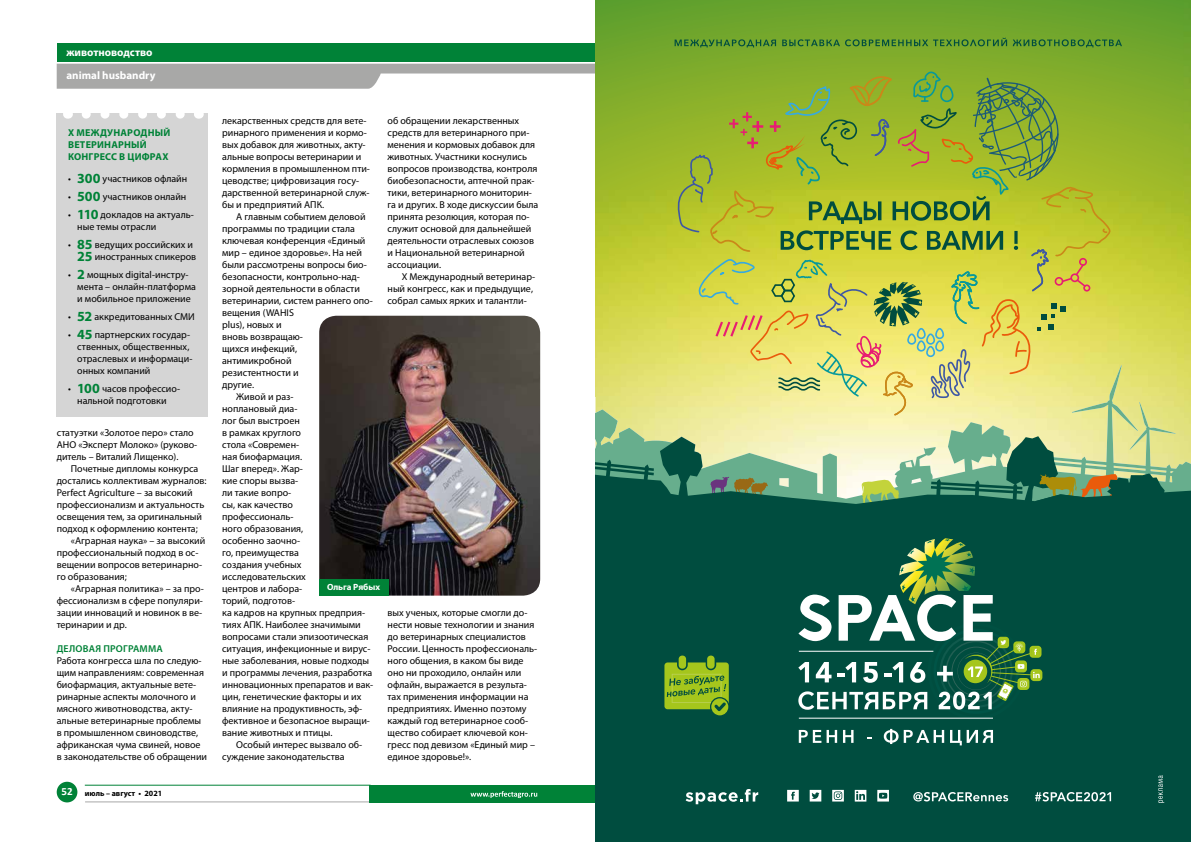
<style>
.page{position:relative;width:1191px;height:842px;background:#fff}
.page>*{position:absolute;margin:0;border:0;box-sizing:border-box;transform-origin:0 0}
.t1{font:700 11px/22.7px "Myriad Pro";color:#fff}
.t2{font:700 11px "Calibri";color:#fff}
.t3{font:10px/12px "Myriad Pro";color:#000}
.t4{font:700 10px/12px "Myriad Pro";letter-spacing:.02em;color:#008237}
.t5{font:600 10px "Myriad Pro";letter-spacing:.02em;color:#008237}
.t6{font:700 9px "Myriad Pro";letter-spacing:-.005em;color:#fff}
.t7{font:700 8px "Myriad Pro";color:#000}
.s1{font-weight:700;font-size:14px;color:#008237}
</style>
<div class="page">
<hr style="left:85px;top:802px;width:285px;height:1px;background:#a8a8a7">
<div style="left:369px;top:785px;width:226px;height:17px;background:#008237"></div>
<div style="left:57px;top:782px;width:20px;height:20px;background:#008237;border-radius:50%"></div>
<hr style="left:85px;top:785px;width:285px;height:1px;background:#008237">
<svg style="left:57px;top:64px;width:538px;height:25px"></svg>
<div style="left:57px;top:43px;width:538px;height:18px;background:#008237"></div>
<div style="left:57px;top:113px;width:151px;height:304px;background:#d5d5d5"></div>
<svg style="left:86px;top:113px;width:99px;height:6px"></svg>
<img style="left:319px;top:316px;width:221px;height:280px">
<div style="left:319px;top:579px;width:70px;height:17px;background:#008237"></div>
<img style="left:595px;top:0;width:596px;height:365px">
<svg style="left:595px;top:365px;width:596px;height:72px"></svg>
<svg style="left:674px;top:39px;width:102px;height:8px"></svg>
<svg style="left:782px;top:38px;width:340px;height:9px"></svg>
<svg style="left:595px;top:437px;width:596px;height:405px;fill:#004d3f"></svg>
<svg style="left:931px;top:436px;width:233px;height:70px"></svg>
<svg style="left:913px;top:792px;width:95px;height:9px"></svg>
<svg style="left:685px;top:789px;width:73px;height:15px"></svg>
<svg style="left:1035px;top:792px;width:76px;height:9px"></svg>
<svg style="left:787px;top:790px;width:11px;height:11px"></svg>
<svg style="left:809px;top:790px;width:12px;height:11px"></svg>
<svg style="left:832px;top:790px;width:12px;height:11px"></svg>
<svg style="left:854px;top:790px;width:12px;height:11px"></svg>
<svg style="left:877px;top:790px;width:12px;height:11px"></svg>
<svg style="left:674px;top:70px;width:437px;height:347px"></svg>
<svg style="left:798px;top:538px;width:244px;height:182px"></svg>
<svg style="left:798px;top:730px;width:39px;height:13px"></svg>
<svg style="left:843px;top:730px;width:10px;height:13px"></svg>
<svg style="left:883px;top:729px;width:61px;height:15px"></svg>
<svg style="left:950px;top:730px;width:43px;height:15px"></svg>
<svg style="left:710px;top:698px;width:19px;height:18px"></svg>
<div style="left:710px;top:697px;width:19px;height:20px;border:1px solid #004d3e;border-radius:50%"></div>
<svg style="left:664px;top:654px;width:65px;height:57px"></svg>
<svg style="left:1158px;top:775px;width:6px;height:28px"></svg>
<svg style="left:470px;top:791px;width:67px;height:7px"></svg>
<p class="t1" style="left:66px;top:41px;width:90px">животноводство animal husbandry</p>
<p class="t4" style="left:68px;top:126px;width:104px">X МЕЖДУНАРОДНЫЙ<br>ВЕТЕРИНАРНЫЙ<br>КОНГРЕСС В ЦИФРАХ</p>
<p class="t3" style="left:68px;top:173px;width:121px">• <span class="s1">300</span> участников офлайн</p>
<p class="t3" style="left:68px;top:191px;width:120px">• <span class="s1">500</span> участников онлайн</p>
<p class="t3" style="left:77px;top:209px;width:118px;text-indent:-9px">• <span class="s1">110</span> докладов на актуаль&shy;ные темы отрасли</p>
<p class="t3" style="left:77px;top:239px;width:121px;text-indent:-9px">• <span class="s1">85</span> ведущих российских и<br><span class="s1">25</span> иностранных спикеров</p>
<p class="t3" style="left:77px;top:269px;width:120px;text-indent:-9px">• <span class="s1">2</span> мощных digital-инстру&shy;мента – онлайн-платформа и мобильное приложение</p>
<p class="t3" style="left:68px;top:311px;width:128px">• <span class="s1">52</span> аккредитованных СМИ</p>
<p class="t3" style="left:77px;top:329px;width:117px;text-indent:-9px">• <span class="s1">45</span> партнерских государ&shy;ственных, общественных, отраслевых и информаци&shy;онных компаний</p>
<p class="t3" style="left:68px;top:383px;width:114px;text-align:center">• <span class="s1">100</span> часов профессио&shy;нальной подготовки</p>
<p class="t3" style="left:57px;top:426px;width:142px">статуэтки «Золотое перо» стало<br>АНО «Эксперт Молоко» (руково&shy;дитель – Виталий Лищенко).</p>
<p class="t3" style="left:71px;top:462px;width:129px">Почетные дипломы конкурса</p>
<p class="t3" style="left:57px;top:474px;width:151px">достались коллективам журналов:</p>
<p class="t3" style="left:57px;top:486px;width:137px">Perfect Agriculture – за высокий</p>
<p class="t3" style="left:57px;top:498px;width:149px">профессионализм и актуальность</p>
<p class="t3" style="left:57px;top:510px;width:147px">освещения тем, за оригинальный</p>
<p class="t3" style="left:57px;top:522px;width:143px">подход к оформлению контента;</p>
<p class="t3" style="left:71px;top:534px;width:136px">«Аграрная наука» – за высокий</p>
<p class="t3" style="left:57px;top:546px;width:143px">профессиональный подход в ос-</p>
<p class="t3" style="left:57px;top:558px;width:147px">вещении вопросов ветеринарно-</p>
<p class="t3" style="left:57px;top:570px;width:72px">го образования;</p>
<p class="t3" style="left:71px;top:582px;width:134px">«Аграрная политика» – за про-</p>
<p class="t3" style="left:57px;top:594px;width:148px">фессионализм в сфере популяри-</p>
<p class="t3" style="left:57px;top:606px;width:147px">зации инноваций и новинок в ве-</p>
<p class="t3" style="left:57px;top:618px;width:72px">теринарии и др.</p>
<p class="t5" style="left:57px;top:642px;width:108px">ДЕЛОВАЯ ПРОГРАММА</p>
<p class="t3" style="left:57px;top:654px;width:152px">Работа конгресса шла по следую&shy;щим направлениям: современная биофармация, актуальные вете&shy;ринарные аспекты молочного и мясного животноводства, акту&shy;альные ветеринарные проблемы в промышленном свиноводстве, африканская чума свиней, новое в законодательстве об обращении</p>
<p class="t2" style="left:61px;top:783px;width:13px">52</p>
<p class="t7" style="left:85px;top:788px;width:79px">июль – август • 2021</p>
<p class="t3" style="left:387px;top:114px;width:152px">об обращении лекарственных средств для ветеринарного при&shy;менения и кормовых добавок для животных. Участники коснулись вопросов производства, контроля биобезопасности, аптечной прак&shy;тики, ветеринарного мониторин&shy;га и других. В ходе дискуссии была принята резолюция, которая по&shy;служит основой для дальнейшей деятельности отраслевых союзов и Национальной ветеринарной ассоциации.</p>
<p class="t3" style="left:387px;top:270px;width:149px;text-indent:14px">X Международный ветеринар&shy;ный конгресс, как и предыдущие, собрал самых ярких и талантли-</p>
<p class="t3" style="left:222px;top:114px;width:149px">лекарственных средств для вете&shy;ринарного применения и кормо&shy;вых добавок для животных, акту&shy;альные вопросы ветеринарии и кормления в промышленном пти&shy;цеводстве; цифровизация госу&shy;дарственной ветеринарной служ&shy;бы и предприятий АПК.</p>
<p class="t3" style="left:236px;top:210px;width:131px">А главным событием деловой</p>
<p class="t3" style="left:222px;top:222px;width:134px">программы по традиции стала</p>
<p class="t3" style="left:222px;top:234px;width:145px">ключевая конференция «Единый</p>
<p class="t3" style="left:222px;top:246px;width:141px">мир – единое здоровье». На ней</p>
<p class="t3" style="left:222px;top:258px;width:146px">были рассмотрены вопросы био-</p>
<p class="t3" style="left:222px;top:270px;width:139px">безопасности, контрольно-над-</p>
<p class="t3" style="left:222px;top:282px;width:139px">зорной деятельности в области</p>
<p class="t3" style="left:222px;top:294px;width:152px">ветеринарии, систем раннего опо-</p>
<p class="t3" style="left:222px;top:306px;width:73px">вещения (WAHIS</p>
<p class="t3" style="left:222px;top:318px;width:61px">plus), новых и</p>
<p class="t3" style="left:222px;top:330px;width:82px">вновь возвращаю-</p>
<p class="t3" style="left:222px;top:342px;width:77px">щихся инфекций,</p>
<p class="t3" style="left:222px;top:354px;width:71px">антимикробной</p>
<p class="t3" style="left:222px;top:366px;width:78px">резистентности и</p>
<p class="t3" style="left:222px;top:378px;width:33px">другие.</p>
<p class="t3" style="left:236px;top:390px;width:59px">Живой и раз-</p>
<p class="t3" style="left:222px;top:402px;width:77px">ноплановый диа-</p>
<p class="t3" style="left:222px;top:414px;width:79px">лог был выстроен</p>
<p class="t3" style="left:222px;top:426px;width:80px">в рамках круглого</p>
<p class="t3" style="left:222px;top:438px;width:79px">стола «Современ-</p>
<p class="t3" style="left:222px;top:450px;width:81px">ная биофармация.</p>
<p class="t3" style="left:222px;top:462px;width:82px">Шаг вперед». Жар-</p>
<p class="t3" style="left:222px;top:474px;width:78px">кие споры вызва-</p>
<p class="t3" style="left:222px;top:486px;width:71px">ли такие вопро-</p>
<p class="t3" style="left:222px;top:498px;width:72px">сы, как качество</p>
<p class="t3" style="left:222px;top:510px;width:73px">профессиональ-</p>
<p class="t3" style="left:222px;top:522px;width:83px">ного образования,</p>
<p class="t3" style="left:222px;top:534px;width:79px">особенно заочно-</p>
<p class="t3" style="left:222px;top:546px;width:78px">го, преимущества</p>
<p class="t3" style="left:222px;top:558px;width:81px">создания учебных</p>
<p class="t3" style="left:222px;top:570px;width:85px">исследовательских</p>
<p class="t3" style="left:222px;top:582px;width:82px">центров и лабора-</p>
<p class="t3" style="left:222px;top:594px;width:75px">торий, подготов-</p>
<p class="t3" style="left:222px;top:606px;width:145px">ка кадров на крупных предприя-</p>
<p class="t3" style="left:222px;top:618px;width:140px">тиях АПК. Наиболее значимыми</p>
<p class="t3" style="left:222px;top:630px;width:148px">вопросами стали эпизоотическая</p>
<p class="t3" style="left:222px;top:642px;width:150px">ситуация, инфекционные и вирус-</p>
<p class="t3" style="left:222px;top:654px;width:149px">ные заболевания, новые подходы</p>
<p class="t3" style="left:222px;top:666px;width:152px">и программы лечения, разработка</p>
<p class="t3" style="left:222px;top:678px;width:153px">инновационных препаратов и вак-</p>
<p class="t3" style="left:222px;top:690px;width:141px">цин, генетические факторы и их</p>
<p class="t3" style="left:222px;top:702px;width:142px">влияние на продуктивность, эф-</p>
<p class="t3" style="left:222px;top:714px;width:149px">фективное и безопасное выращи-</p>
<p class="t3" style="left:222px;top:726px;width:112px">вание животных и птицы.</p>
<p class="t3" style="left:236px;top:738px;width:127px">Особый интерес вызвало об-</p>
<p class="t3" style="left:222px;top:750px;width:124px">суждение законодательства</p>
<p class="t6" style="left:327px;top:581px;width:55px">Ольга Рябых</p>
<p class="t3" style="left:387px;top:606px;width:151px">вых ученых, которые смогли до&shy;нести новые технологии и знания до ветеринарных специалистов<br>России. Ценность профессиональ&shy;ного общения, в каком бы виде оно ни проходило, онлайн или офлайн, выражается в результа&shy;тах применения информации на предприятиях. Именно поэтому каждый год ветеринарное сооб&shy;щество собирает ключевой кон&shy;гресс под девизом «Единый мир – единое здоровье!».</p>
</div>
